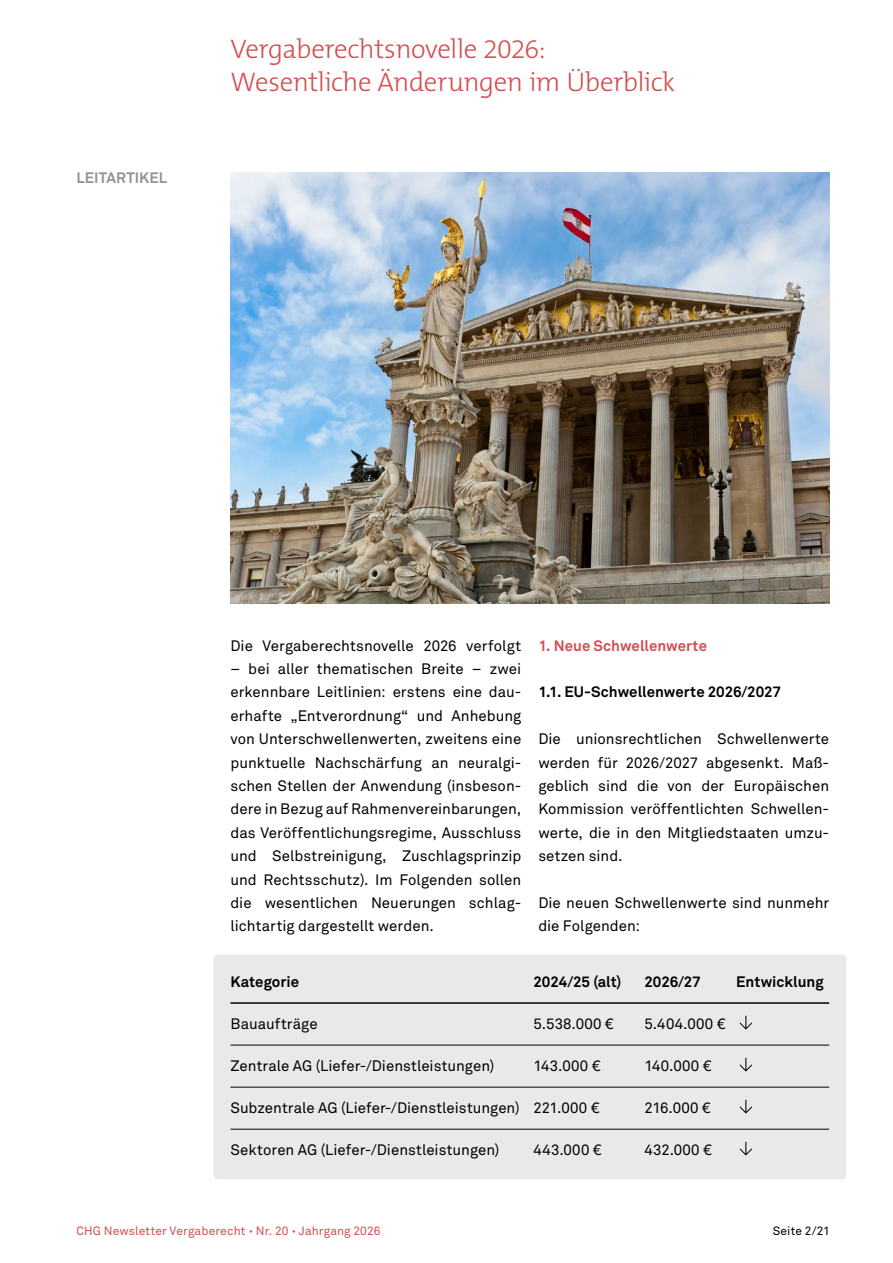
<style>
.page{position:relative;width:893px;height:1263px;background:#fff}
.page>*{position:absolute;margin:0;border:0;box-sizing:border-box;transform-origin:0 0}
.t1{font:300 27px/32.4px "The Mix B W3";letter-spacing:-.02em;color:#d24f52}
.t2{font:15px/23.4px "Akkurat Pro";letter-spacing:.005em;color:#000;text-align:justify}
.t3{font:700 15px "Akkurat Pro";color:#000}
.t4{font:700 15px "Akkurat Pro";color:#d24f52}
.t5{font:700 15px "Akkurat Pro";letter-spacing:.005em;color:#959391}
.t6{font:12px "Akkurat Pro";letter-spacing:.01em;color:#d24f52}
.t7{font:12px "Akkurat Pro";letter-spacing:.01em;color:#000}
.s1{font-family:"The Mix B W3";font-weight:300}
</style>
<div class="page">
<div style="left:213px;top:955px;width:633px;height:224px;background:#e9e9e9;border-radius:4px"></div>
<hr style="left:230px;top:1002px;width:599px;height:2px;background:#000">
<hr style="left:230px;top:1045px;width:599px;height:1px;background:#000">
<hr style="left:230px;top:1087px;width:599px;height:1px;background:#000">
<hr style="left:230px;top:1129px;width:599px;height:1px;background:#000">
<svg style="left:740px;top:1016px;width:12px;height:13px"></svg>
<svg style="left:740px;top:1058px;width:12px;height:13px"></svg>
<svg style="left:740px;top:1100px;width:12px;height:13px"></svg>
<svg style="left:740px;top:1142px;width:12px;height:13px"></svg>
<img style="left:230px;top:172px;width:599px;height:432px">
<p class="t5" style="left:77px;top:168px;width:92px">LEITARTIKEL</p>
<h1 class="t1" style="left:230px;top:33px;width:446px">Vergaberechtsnovelle 2026:<br>Wesentliche Änderungen im Überblick</h1>
<p class="t2" style="left:230px;top:634px;width:292px">Die Vergaberechtsnovelle 2026 verfolgt</p>
<p class="t2" style="left:230px;top:657px;width:292px">– bei aller thematischen Breite – zwei erkennbare Leitlinien: erstens eine dau&shy;erhafte „Entverordnung“ und Anhebung von Unterschwellenwerten, zweitens eine punktuelle Nachschärfung an neuralgi&shy;schen Stellen der Anwendung (insbeson&shy;dere in Bezug auf Rahmenvereinbarungen, das Veröffentlichungsregime, Ausschluss und Selbstreinigung, Zuschlagsprinzip und Rechtsschutz). Im Folgenden sollen die wesentlichen Neuerungen schlag&shy;lichtartig dargestellt werden.</p>
<p class="t4" style="left:538px;top:636px;width:170px">1. Neue Schwellenwerte</p>
<p class="t3" style="left:538px;top:683px;width:244px">1.1. EU-Schwellenwerte 2026/2027</p>
<p class="t2" style="left:538px;top:728px;width:292px">Die unionsrechtlichen Schwellenwerte werden für 2026/2027 abgesenkt. Maß&shy;geblich sind die von der Europäischen Kommission veröffentlichten Schwellen&shy;werte, die in den Mitgliedstaaten umzu&shy;setzen sind.</p>
<p class="t2" style="left:538px;top:891px;width:292px">Die neuen Schwellenwerte sind nunmehr die Folgenden:</p>
<p class="t3" style="left:230px;top:973px;width:70px">Kategorie</p>
<p class="t3" style="left:533px;top:973px;width:90px">2024/25 (alt)</p>
<p class="t3" style="left:644px;top:973px;width:58px">2026/27</p>
<p class="t3" style="left:736px;top:973px;width:89px">Entwicklung</p>
<p class="t2" style="left:230px;top:1013px;width:89px">Bauaufträge</p>
<p class="t2" style="left:533px;top:1013px;width:82px">5.538.000 €</p>
<p class="t2" style="left:644px;top:1013px;width:82px">5.404.000 €</p>
<p class="t2" style="left:230px;top:1055px;width:265px">Zentrale AG (Liefer-/Dienstleistungen)</p>
<p class="t2" style="left:533px;top:1055px;width:68px">143.000 €</p>
<p class="t2" style="left:644px;top:1055px;width:68px">140.000 €</p>
<p class="t2" style="left:230px;top:1097px;width:371px">Subzentrale AG (Liefer-/Dienstleistungen) 221.000 €</p>
<p class="t2" style="left:644px;top:1097px;width:68px">216.000 €</p>
<p class="t2" style="left:230px;top:1139px;width:270px">Sektoren AG (Liefer-/Dienstleistungen)</p>
<p class="t2" style="left:533px;top:1139px;width:70px">443.000 €</p>
<p class="t2" style="left:644px;top:1139px;width:69px">432.000 €</p>
<p class="t6" style="left:77px;top:1224px;width:305px">CHG Newsletter Vergaberecht <span class="s1">•</span> Nr. 20 <span class="s1">•</span> Jahrgang 2026</p>
<p class="t7" style="left:773px;top:1224px;width:59px">Seite 2/21</p>
</div>
